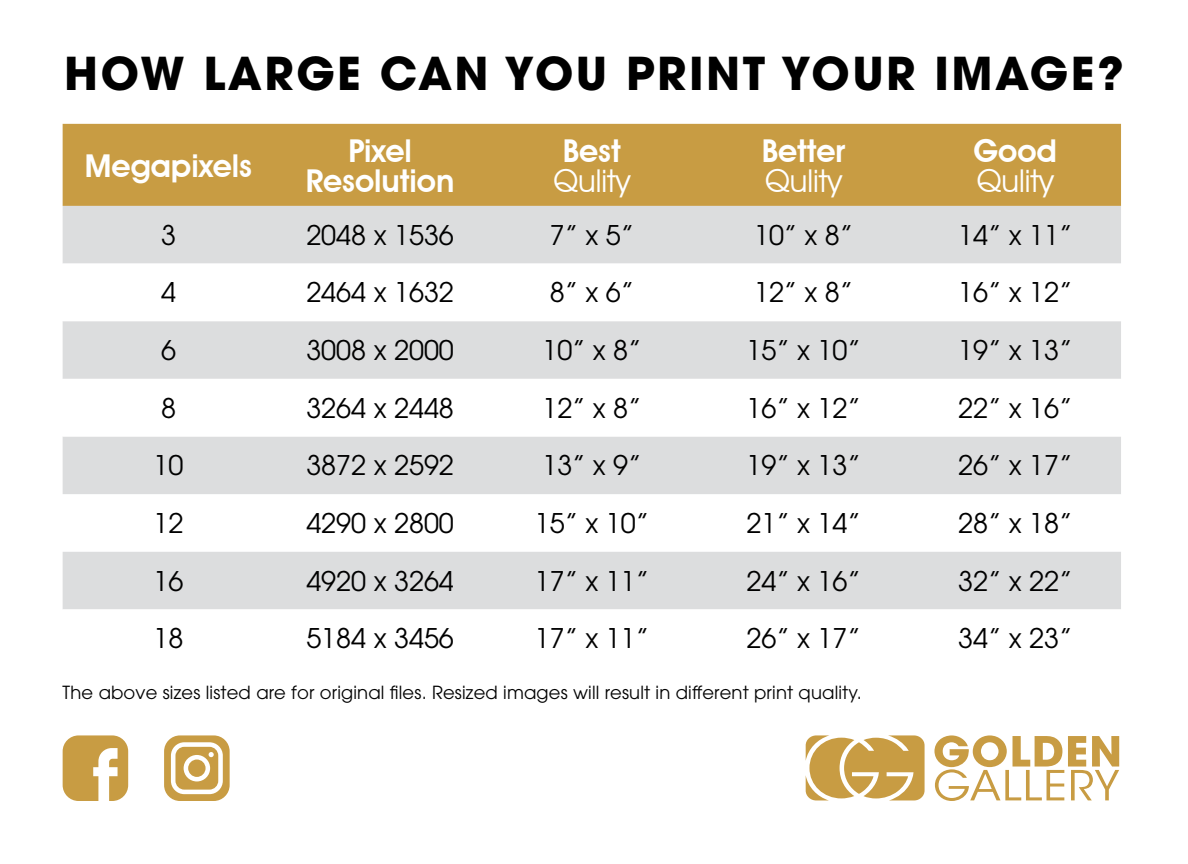
<style>
.page{position:relative;width:1188px;height:864px;background:#fff}
.page>*{position:absolute;margin:0;border:0;box-sizing:border-box;transform-origin:0 0}
.t1{font:700 45px "Avant Garde";letter-spacing:.055em;color:#000}
.t2{font:600 31.5px/30px "Avant Garde IT Cby BT";color:#fff;text-align:center}
.t3{font:31.5px "Avant Garde IT Cby BT";color:#fff}
.t4{font:27px "ITC Avant Garde Pro";color:#000}
.t5{font:18px "ITC Avant Garde Pro";letter-spacing:.01em;color:#000}
</style>
<div class="page">
<svg style="left:63px;top:735px;width:65px;height:66px"></svg>
<svg style="left:164px;top:735px;width:66px;height:66px"></svg>
<svg style="left:934px;top:735px;width:185px;height:66px"></svg>
<svg style="left:806px;top:735px;width:119px;height:65px"></svg>
<div style="left:63px;top:124px;width:1058px;height:82px;background:#c89c43"></div>
<div style="left:63px;top:206px;width:1058px;height:58px;background:#dcddde"></div>
<svg style="left:63px;top:321px;width:1058px;height:288px;fill:#dcddde"></svg>
<h1 class="t1" style="left:64px;top:44px;width:1061px">HOW LARGE CAN YOU PRINT YOUR IMAGE?</h1>
<p class="t2" style="left:85px;top:151px;width:169px">Megapixels</p>
<p class="t2" style="left:306px;top:136px;width:150px">Pixel<br>Resolution</p>
<p class="t2" style="left:563px;top:136px;width:59px">Best</p>
<p class="t3" style="left:553px;top:162px;width:78px">Qulity</p>
<p class="t2" style="left:762px;top:136px;width:85px">Better</p>
<p class="t3" style="left:765px;top:162px;width:78px">Qulity</p>
<p class="t2" style="left:973px;top:136px;width:85px">Good</p>
<p class="t3" style="left:977px;top:162px;width:78px">Qulity</p>
<p class="t4" style="left:161px;top:218px;width:16px">3</p>
<p class="t4" style="left:306px;top:218px;width:149px">2048 x 1536</p>
<p class="t4" style="left:550px;top:218px;width:85px">7” x 5”</p>
<p class="t4" style="left:754px;top:218px;width:100px">10” x 8”</p>
<p class="t4" style="left:958px;top:218px;width:115px">14” x 11”</p>
<p class="t4" style="left:161px;top:276px;width:16px">4</p>
<p class="t4" style="left:306px;top:276px;width:149px">2464 x 1632</p>
<p class="t4" style="left:550px;top:276px;width:85px">8” x 6”</p>
<p class="t4" style="left:754px;top:276px;width:100px">12” x 8”</p>
<p class="t4" style="left:958px;top:276px;width:115px">16” x 12”</p>
<p class="t4" style="left:161px;top:333px;width:16px">6</p>
<p class="t4" style="left:306px;top:333px;width:149px">3008 x 2000</p>
<p class="t4" style="left:542px;top:333px;width:100px">10” x 8”</p>
<p class="t4" style="left:747px;top:333px;width:115px">15” x 10”</p>
<p class="t4" style="left:958px;top:333px;width:115px">19” x 13”</p>
<p class="t4" style="left:161px;top:391px;width:16px">8</p>
<p class="t4" style="left:306px;top:391px;width:149px">3264 x 2448</p>
<p class="t4" style="left:542px;top:391px;width:100px">12” x 8”</p>
<p class="t4" style="left:747px;top:391px;width:115px">16” x 12”</p>
<p class="t4" style="left:958px;top:391px;width:115px">22” x 16”</p>
<p class="t4" style="left:154px;top:449px;width:31px">10</p>
<p class="t4" style="left:306px;top:449px;width:149px">3872 x 2592</p>
<p class="t4" style="left:542px;top:449px;width:100px">13” x 9”</p>
<p class="t4" style="left:747px;top:449px;width:115px">19” x 13”</p>
<p class="t4" style="left:958px;top:449px;width:115px">26” x 17”</p>
<p class="t4" style="left:154px;top:506px;width:31px">12</p>
<p class="t4" style="left:306px;top:506px;width:149px">4290 x 2800</p>
<p class="t4" style="left:535px;top:506px;width:115px">15” x 10”</p>
<p class="t4" style="left:747px;top:506px;width:115px">21” x 14”</p>
<p class="t4" style="left:958px;top:506px;width:115px">28” x 18”</p>
<p class="t4" style="left:154px;top:564px;width:31px">16</p>
<p class="t4" style="left:306px;top:564px;width:149px">4920 x 3264</p>
<p class="t4" style="left:535px;top:564px;width:115px">17” x 11”</p>
<p class="t4" style="left:747px;top:564px;width:115px">24” x 16”</p>
<p class="t4" style="left:958px;top:564px;width:115px">32” x 22”</p>
<p class="t4" style="left:154px;top:622px;width:31px">18</p>
<p class="t4" style="left:306px;top:622px;width:149px">5184 x 3456</p>
<p class="t4" style="left:535px;top:622px;width:115px">17” x 11”</p>
<p class="t4" style="left:747px;top:622px;width:115px">26” x 17”</p>
<p class="t4" style="left:958px;top:622px;width:115px">34” x 23”</p>
<p class="t5" style="left:63px;top:681px;width:801px">The above sizes listed are for original files. Resized images will result in different print quality.</p>
</div>
